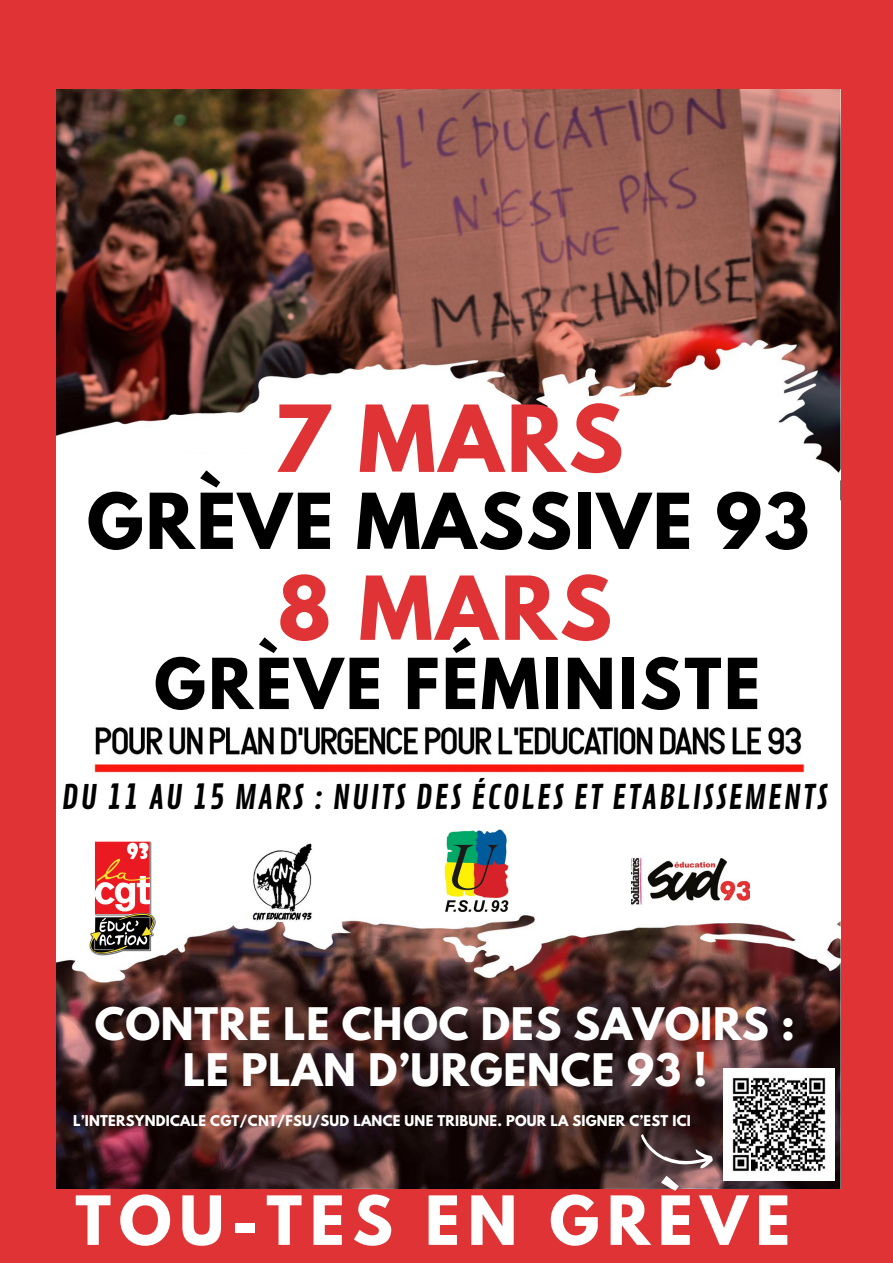
<style>
.page{position:relative;width:893px;height:1263px;background:#df3335}
.page>*{position:absolute;margin:0;border:0;box-sizing:border-box;transform-origin:0 0}
.t1{font:700 81.75px "League Spartan";color:#df3335}
.t2{font:700 78px "League Spartan";color:#df3335}
.t3{font:700 68.25px "League Spartan";letter-spacing:.03em;color:#000}
.t4{font:700 62.25px "League Spartan";letter-spacing:.04em;color:#000}
.t5{font:700 60px "League Spartan";letter-spacing:.13em;color:#fff}
.t6{font:700 39.75px/45.6px "League Spartan";letter-spacing:.015em;color:#fff;text-align:center}
.t7{font:33px "Contrail One";letter-spacing:.045em;color:#000}
.t8{font:700 13.2px "League Spartan";letter-spacing:.015em;color:#fff}
</style>
<div class="page">
<img style="left:56px;top:89px;width:784px;height:1099px">
<div style="left:143px;top:454px;width:654px;height:211px;background:#fff"></div>
<div style="left:89px;top:788px;width:715px;height:121px;background:#fff"></div>
<div style="left:174px;top:647px;width:592px;height:63px;background:#fff"></div>
<div style="left:782px;top:476px;width:58px;height:116px;background:#fff"></div>
<img style="left:631px;top:857px;width:118px;height:65px">
<img style="left:89px;top:841px;width:66px;height:115px">
<img style="left:445px;top:829px;width:64px;height:84px">
<img style="left:242px;top:843px;width:81px;height:78px">
<img style="left:723px;top:1069px;width:111px;height:111px">
<svg style="left:636px;top:1133px;width:79px;height:40px"></svg>
<p class="t1" style="left:273px;top:398px;width:352px">7 MARS</p>
<h2 class="t3" style="left:87px;top:487px;width:724px">GRÈVE MASSIVE 93</h2>
<h4 class="t2" style="left:277px;top:570px;width:336px">8 MARS</h4>
<h1 class="t4" style="left:154px;top:653px;width:607px">GRÈVE FÉMINISTE</h1>
<h2 class="t7" style="left:62px;top:778px;width:768px">DU 11 AU 15 MARS : NUITS DES ÉCOLES ET ETABLISSEMENTS</h2>
<h5 class="t6" style="left:95px;top:1007px;width:702px">CONTRE LE CHOC DES SAVOIRS :<br>LE PLAN D’URGENCE 93 !</h5>
<h1 class="t8" style="left:73px;top:1114px;width:619px">L’INTERSYNDICALE CGT/CNT/FSU/SUD LANCE UNE TRIBUNE. POUR LA SIGNER C’EST ICI</h1>
<p class="t5" style="left:75px;top:1191px;width:716px">TOU-TES EN GRÈVE</p>
</div>
